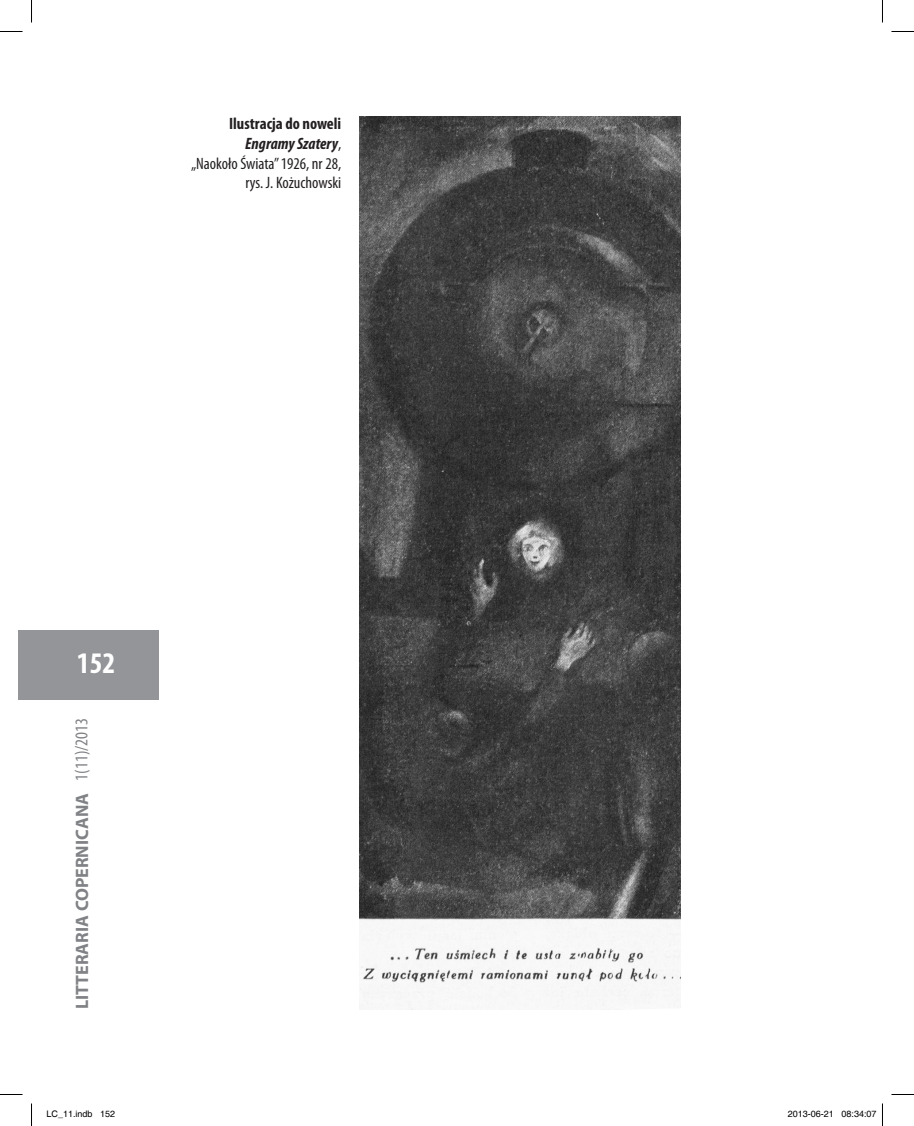
<style>
.page{position:relative;width:914px;height:1126px;background:#fff}
.page>*{position:absolute;margin:0;border:0;box-sizing:border-box;transform-origin:0 0}
.t1{font:700 condensed 30px "Myriad Pro";color:#fff}
.t2{font:700 18px "Myriad Pro";color:#808285}
.t3{font:condensed 18px "Myriad Pro";color:#808285}
.t4{font:condensed 16.5px/19.8px "Myriad Pro";color:#231f20;text-align:right}
.t5{font:9px "Helvetica";color:#000}
.s1{font-weight:700}
.s2{font-weight:700;font-style:italic}
</style>
<div class="page">
<div style="left:19px;top:630px;width:140px;height:70px;background:#939598"></div>
<img style="left:359px;top:117px;width:321px;height:893px">
<svg style="left:0;top:31px;width:22px;height:1px"></svg>
<svg style="left:891px;top:31px;width:22px;height:1px"></svg>
<svg style="left:0;top:1094px;width:22px;height:1px"></svg>
<svg style="left:891px;top:1094px;width:22px;height:1px"></svg>
<svg style="left:31px;top:0;width:1px;height:22px"></svg>
<svg style="left:31px;top:1103px;width:1px;height:23px"></svg>
<svg style="left:882px;top:0;width:1px;height:22px"></svg>
<svg style="left:882px;top:1103px;width:1px;height:23px"></svg>
<p class="t4" style="left:191px;top:113px;width:151px"><span class="s1">Ilustracja do noweli<br></span><span class="s2">Engramy Szatery</span>,<br>„Naokoło Świata” 1926, nr 28, rys. J. Kożuchowski</p>
<h1 class="t1" style="left:77px;top:644px;width:40px">152</h1>
<p class="t3" style="left:71px;top:781px;width:64px;rotate:-90deg">1(11)/2013</p>
<p class="t2" style="left:70px;top:1009px;width:218px;rotate:-90deg">LITTERARIA COPERNICANA</p>
<p class="t5" style="left:46px;top:1109px;width:70px">LC_11.indb 152</p>
<p class="t5" style="left:787px;top:1109px;width:90px">2013-06-21 08:34:07</p>
</div>
